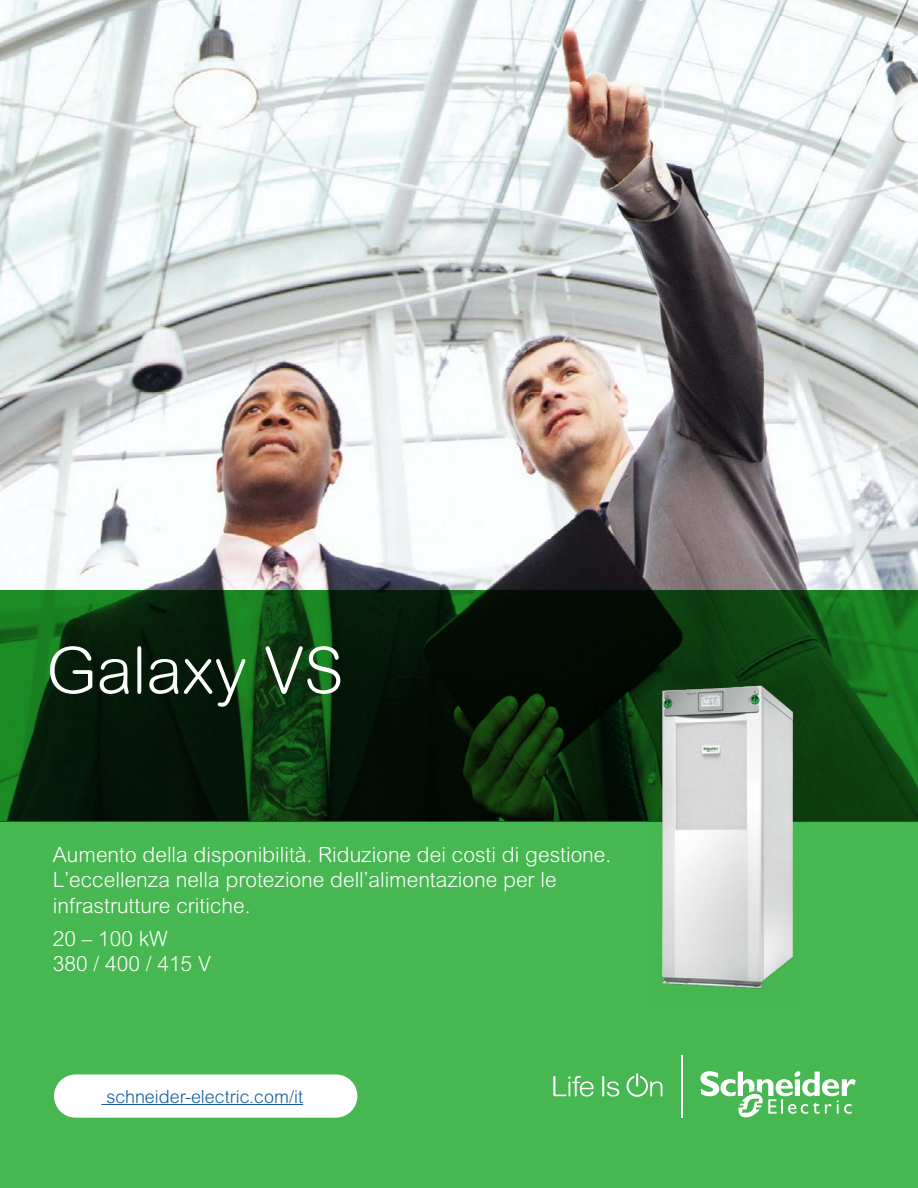
<style>
.page{position:relative;width:918px;height:1188px;background:#fff}
.page>*{position:absolute;margin:0;border:0;box-sizing:border-box;transform-origin:0 0}
.t1{font:300 64.5px "Arial Rounded MT Std";color:#fff}
.t2{font:300 21px/25.2px "Arial Rounded MT Pro";color:#fff}
.t3{font:300 18px "Arial Rounded MT Pro";color:#155ba0}
</style>
<div class="page">
<img style="left:0;top:0;width:918px;height:590px">
<div style="left:0;top:821px;width:918px;height:367px;background:#46b751"></div>
<svg style="left:0;top:590px;width:918px;height:231px;background:#0a2f0d"></svg>
<svg style="left:553px;top:1076px;width:41px;height:21px"></svg>
<svg style="left:602px;top:1076px;width:17px;height:21px"></svg>
<svg style="left:627px;top:1073px;width:35px;height:24px"></svg>
<hr style="left:681px;top:1055px;width:1px;height:63px;background:#fff">
<svg style="left:700px;top:1071px;width:156px;height:47px"></svg>
<div style="left:54px;top:1074px;width:303px;height:44px;background:#fff;border-radius:22px"></div>
<hr style="left:101px;top:1104px;width:202px;height:1px;background:#155ba0">
<img style="left:646px;top:668px;width:157px;height:321px">
<h1 class="t1" style="left:46px;top:633px;width:299px">Galaxy VS</h1>
<p class="t2" style="left:53px;top:843px;width:560px">Aumento della disponibilità. Riduzione dei costi di gestione.<br>L’eccellenza nella protezione dell’alimentazione per le infrastrutture critiche.</p>
<p class="t2" style="left:53px;top:927px;width:160px">20 – 100 kW<br>380 / 400 / 415 V</p>
<p class="t3" style="left:106px;top:1086px;width:198px">schneider-electric.com/it</p>
</div>
